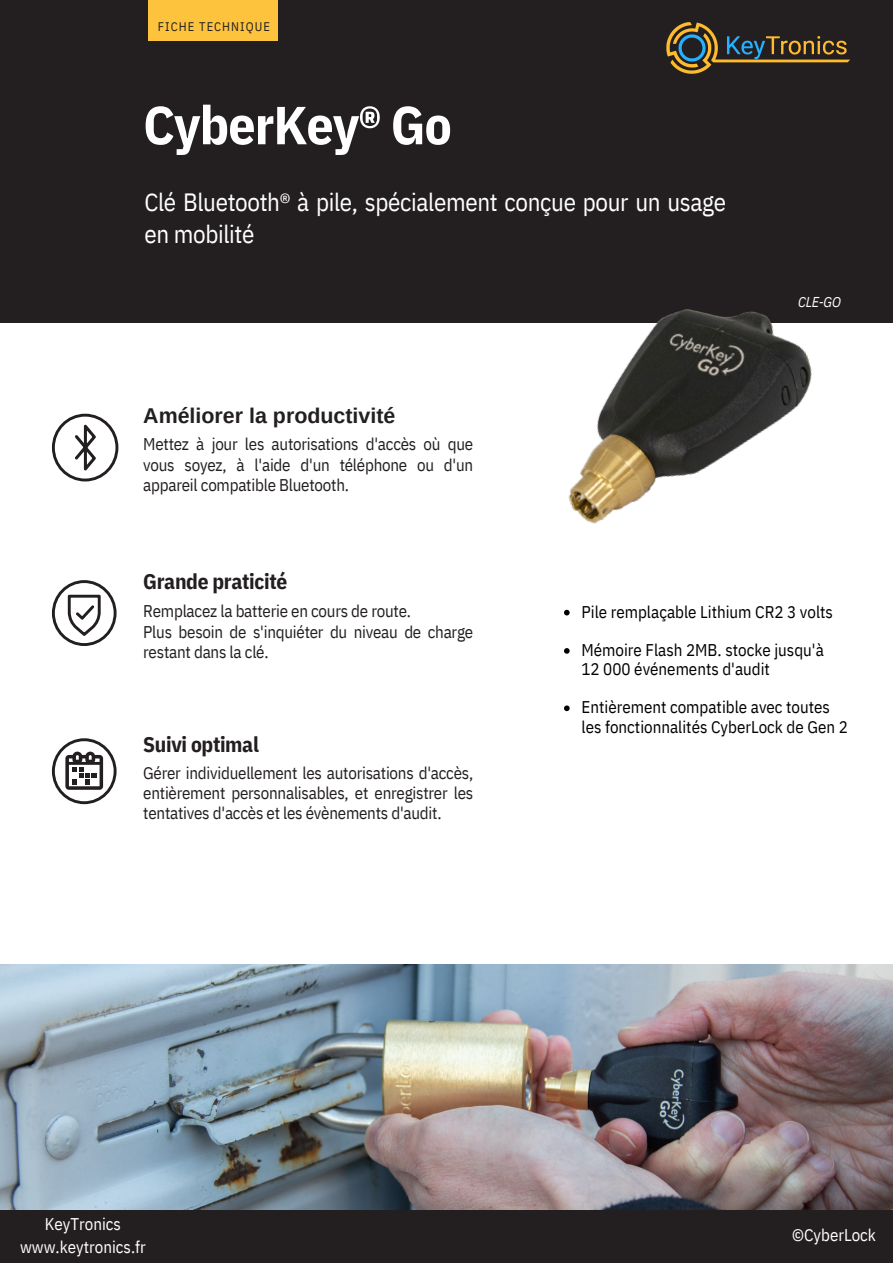
<style>
.page{position:relative;width:893px;height:1264px;background:#fff}
.page>*{position:absolute;margin:0;border:0;box-sizing:border-box;transform-origin:0 0}
.t1{font:700 53.55px "IBM Plex Sans Cond";letter-spacing:-.015em;color:#fff}
.t2{font:24.9px/31.8px "IBM Plex Sans Cond";letter-spacing:-.015em;color:#fff}
.t3{font:700 21.45px "IBM Plex Sans Cond";letter-spacing:-.015em;color:#231f20}
.t4{font:700 21.45px "Arimo";color:#231f20}
.t5{font:16.95px/20.2px "IBM Plex Sans Cond";letter-spacing:-.015em;color:#231f20;text-align:justify}
.t6{font:16.95px/19.2px "IBM Plex Sans Cond";color:#000}
.t7{font:16.95px/23px "IBM Plex Sans Cond";color:#fff;text-align:center}
.t8{font:italic 14.25px "IBM Plex Sans Cond";color:#fff}
.t9{font:12.45px "IBM Plex Sans Cond";letter-spacing:.085em;color:#231f20}
</style>
<div class="page">
<img style="left:0;top:964px;width:892px;height:246px">
<div style="left:0;top:1210px;width:892px;height:52px;background:#231f20"></div>
<div style="left:0;top:0;width:892px;height:322px;background:#231f20"></div>
<div style="left:148px;top:0;width:130px;height:41px;background:#fdc33d"></div>
<svg style="left:666px;top:22px;width:184px;height:52px"></svg>
<img style="left:507px;top:309px;width:347px;height:215px">
<svg style="left:52px;top:580px;width:64px;height:66px"></svg>
<svg style="left:52px;top:414px;width:66px;height:67px"></svg>
<svg style="left:52px;top:738px;width:64px;height:66px"></svg>
<svg style="left:564px;top:610px;width:5px;height:5px"></svg>
<svg style="left:564px;top:648px;width:5px;height:5px"></svg>
<svg style="left:564px;top:705px;width:5px;height:6px"></svg>
<h1 class="t9" style="left:158px;top:19px;width:114px">FICHE TECHNIQUE</h1>
<p class="t1" style="left:143px;top:89px;width:310px">CyberKey® Go</p>
<h5 class="t2" style="left:144px;top:186px;width:583px">Clé Bluetooth® à pile, spécialement conçue pour un usage en mobilité</h5>
<h4 class="t4" style="left:143px;top:403px;width:253px">Améliorer la productivité</h4>
<h4 class="t5" style="left:143px;top:434px;width:331px">Mettez à jour les autorisations d'accès où que vous soyez, à l'aide d'un téléphone ou d'un appareil compatible Bluetooth.</h4>
<h4 class="t3" style="left:143px;top:567px;width:145px">Grande praticité</h4>
<h2 class="t8" style="left:798px;top:292px;width:44px">CLE-GO</h2>
<h3 class="t5" style="left:143px;top:601px;width:331px;text-align:left">Remplacez la batterie en cours de route.<br>Plus besoin de s'inquiéter du niveau de charge restant dans la clé.</h3>
<h3 class="t3" style="left:143px;top:730px;width:117px">Suivi optimal</h3>
<h3 class="t5" style="left:143px;top:763px;width:331px;line-height:19.6px">Gérer individuellement les autorisations d'accès, entièrement personnalisables, et enregistrer les tentatives d'accès et les évènements d'audit.</h3>
<p class="t6" style="left:581px;top:601px;width:253px">Pile remplaçable Lithium CR2 3 volts</p>
<p class="t6" style="left:581px;top:640px;width:244px">Mémoire Flash 2MB. stocke jusqu'à</p>
<h4 class="t6" style="left:581px;top:659px;width:190px">12 000 événements d'audit</h4>
<p class="t6" style="left:581px;top:697px;width:268px">Entièrement compatible avec toutes les fonctionnalités CyberLock de Gen 2</p>
<p class="t7" style="left:20px;top:1212px;width:127px">KeyTronics www.keytronics.fr</p>
<h4 class="t7" style="left:792px;top:1223px;width:85px">©CyberLock</h4>
</div>
